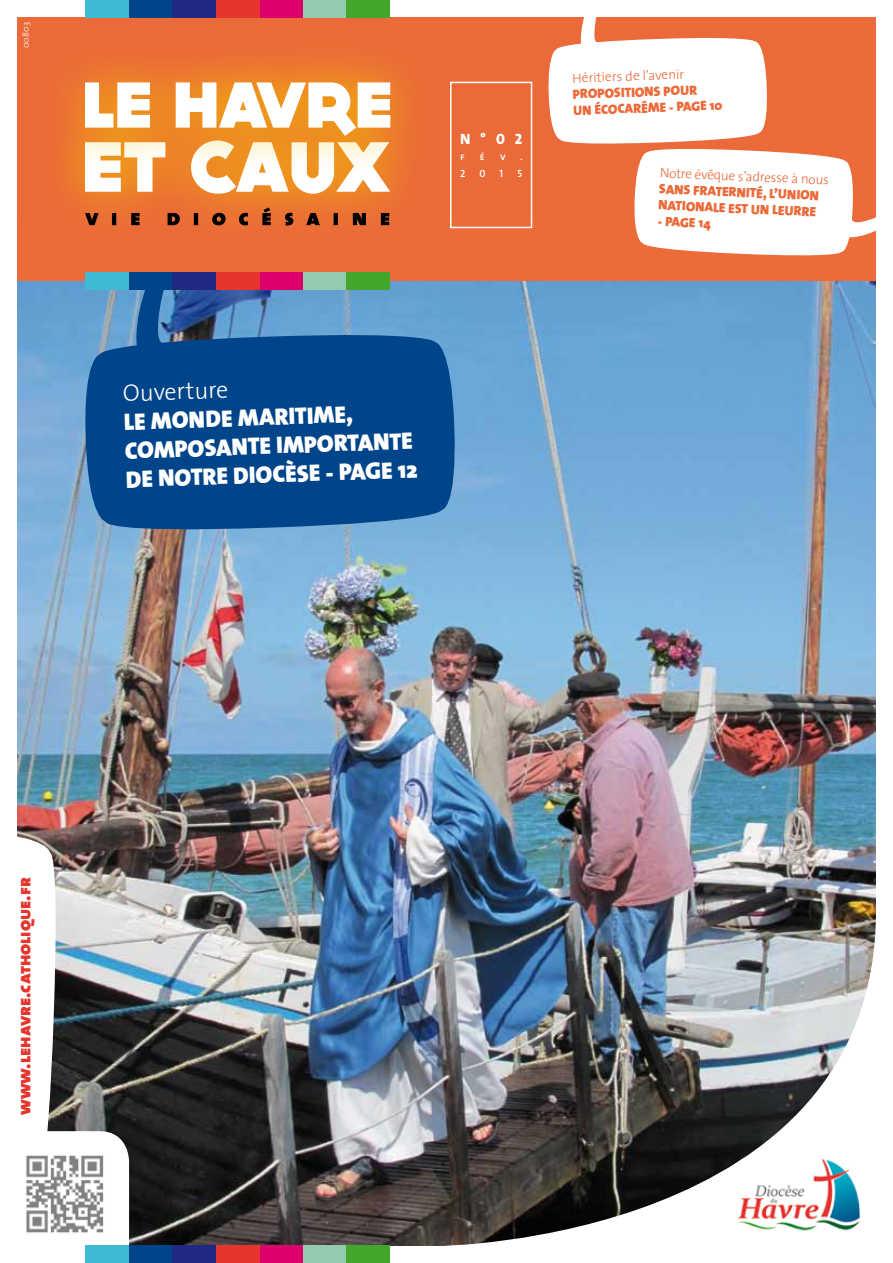
<style>
.page{position:relative;width:893px;height:1263px;background:#fff}
.page>*{position:absolute;margin:0;border:0;box-sizing:border-box;transform-origin:0 0}
.t1{font:900 24px/28.8px "The Sans";color:#fff}
.t2{font:300 24px "The Sans";color:#fff}
.t3{font:18px "The Sans Black Caps";color:#e5352c}
.t4{font:15px "The Sans Extra Bold Caps";color:#fff}
.t5{font:900 13.5px/16.2px "The Sans";color:#eb6a39}
.t6{font:300 13.5px "The Sans";color:#eb6a39}
.t7{font:10.5px "The Sans Semi Bold Caps";color:#fff}
.t8{font:300 9px "The Sans";color:#fff}
</style>
<div class="page">
<div style="left:17px;top:17px;width:859px;height:1224px;background:#eb6b39"></div>
<img style="left:18px;top:281px;width:858px;height:965px">
<svg style="left:66px;top:174px;width:333px;height:52px;fill:#ec792f"></svg>
<svg style="left:64px;top:63px;width:344px;height:111px;fill:#ec792e"></svg>
<svg style="left:85px;top:82px;width:305px;height:112px;background:#f6c794"></svg>
<svg style="left:85px;top:207px;width:304px;height:18px"></svg>
<div style="left:85px;top:0;width:44px;height:17px;background:#3fb9d4"></div>
<div style="left:129px;top:0;width:43px;height:17px;background:#00458a"></div>
<div style="left:172px;top:0;width:44px;height:17px;background:#222983"></div>
<div style="left:216px;top:0;width:44px;height:17px;background:#e5352c"></div>
<div style="left:260px;top:0;width:44px;height:17px;background:#dc006b"></div>
<div style="left:304px;top:0;width:43px;height:17px;background:#93cbaf"></div>
<div style="left:347px;top:0;width:43px;height:17px;background:#41a62b"></div>
<div style="left:85px;top:273px;width:44px;height:17px;background:#3fb9d4"></div>
<div style="left:129px;top:273px;width:43px;height:17px;background:#00458a"></div>
<div style="left:172px;top:273px;width:44px;height:17px;background:#222983"></div>
<div style="left:216px;top:273px;width:44px;height:17px;background:#e5352c"></div>
<div style="left:260px;top:273px;width:44px;height:17px;background:#dc006b"></div>
<div style="left:304px;top:273px;width:43px;height:17px;background:#93cbaf"></div>
<div style="left:347px;top:273px;width:43px;height:17px;background:#41a62b"></div>
<div style="left:450px;top:82px;width:82px;height:146px;border:2px solid #fff"></div>
<img style="left:437px;top:629px;width:439px;height:617px">
<svg style="left:83px;top:331px;width:374px;height:202px;background:#0c4f91"></svg>
<svg style="left:136px;top:290px;width:38px;height:85px;background:#1a5b9a"></svg>
<svg style="left:548px;top:17px;width:328px;height:239px"></svg>
<img style="left:712px;top:1156px;width:158px;height:81px">
<div style="left:129px;top:1246px;width:43px;height:17px;background:#00458a"></div>
<div style="left:172px;top:1246px;width:44px;height:17px;background:#222983"></div>
<div style="left:216px;top:1246px;width:44px;height:17px;background:#e5352c"></div>
<div style="left:260px;top:1246px;width:44px;height:17px;background:#dc006b"></div>
<div style="left:304px;top:1246px;width:43px;height:17px;background:#93cbaf"></div>
<div style="left:347px;top:1246px;width:43px;height:17px;background:#41a62b"></div>
<img style="left:17px;top:833px;width:112px;height:430px">
<img style="left:17px;top:1144px;width:97px;height:100px">
<p class="t8" style="left:18px;top:48px;width:27px;rotate:-90deg">00803</p>
<p class="t4" style="left:460px;top:126px;width:64px">N°02</p>
<p class="t7" style="left:460px;top:148px;width:6px">f</p>
<p class="t7" style="left:480px;top:148px;width:6px">é</p>
<p class="t7" style="left:500px;top:148px;width:7px">v</p>
<p class="t7" style="left:520px;top:148px;width:4px">.</p>
<p class="t7" style="left:460px;top:165px;width:7px">2</p>
<p class="t7" style="left:479px;top:165px;width:8px">0</p>
<p class="t7" style="left:500px;top:165px;width:5px">1</p>
<p class="t7" style="left:517px;top:165px;width:6px">5</p>
<p class="t6" style="left:572px;top:67px;width:114px;rotate:-2deg">Héritiers de l’avenir</p>
<p class="t5" style="left:572px;top:86px;width:11px;rotate:-2deg">PROPOSITIONS</p>
<p class="t5" style="left:572px;top:86px;width:151px;text-indent:91px;rotate:-2deg">PO UR<br>Un écocarême - Page 10</p>
<p class="t6" style="left:660px;top:161px;width:171px;rotate:3deg">Notre évêque s’adresse à nous</p>
<p class="t5" style="left:660px;top:180px;width:162px;rotate:3deg">Sans fraternité, l’union national e est un l eurre</p>
<p class="t5" style="left:658px;top:212px;width:55px;rotate:3deg">- Page 14</p>
<h1 class="t2" style="left:122px;top:373px;width:107px;rotate:-2deg">Ouverture</h1>
<h1 class="t1" style="left:123px;top:407px;width:293px;rotate:-2deg">Le monde maritime, composante importante de notre diocèse - Page 12</h1>
<h2 class="t3" style="left:9px;top:1115px;width:239px;rotate:-90deg">www.lehavre.catholique.fr</h2>
</div>
